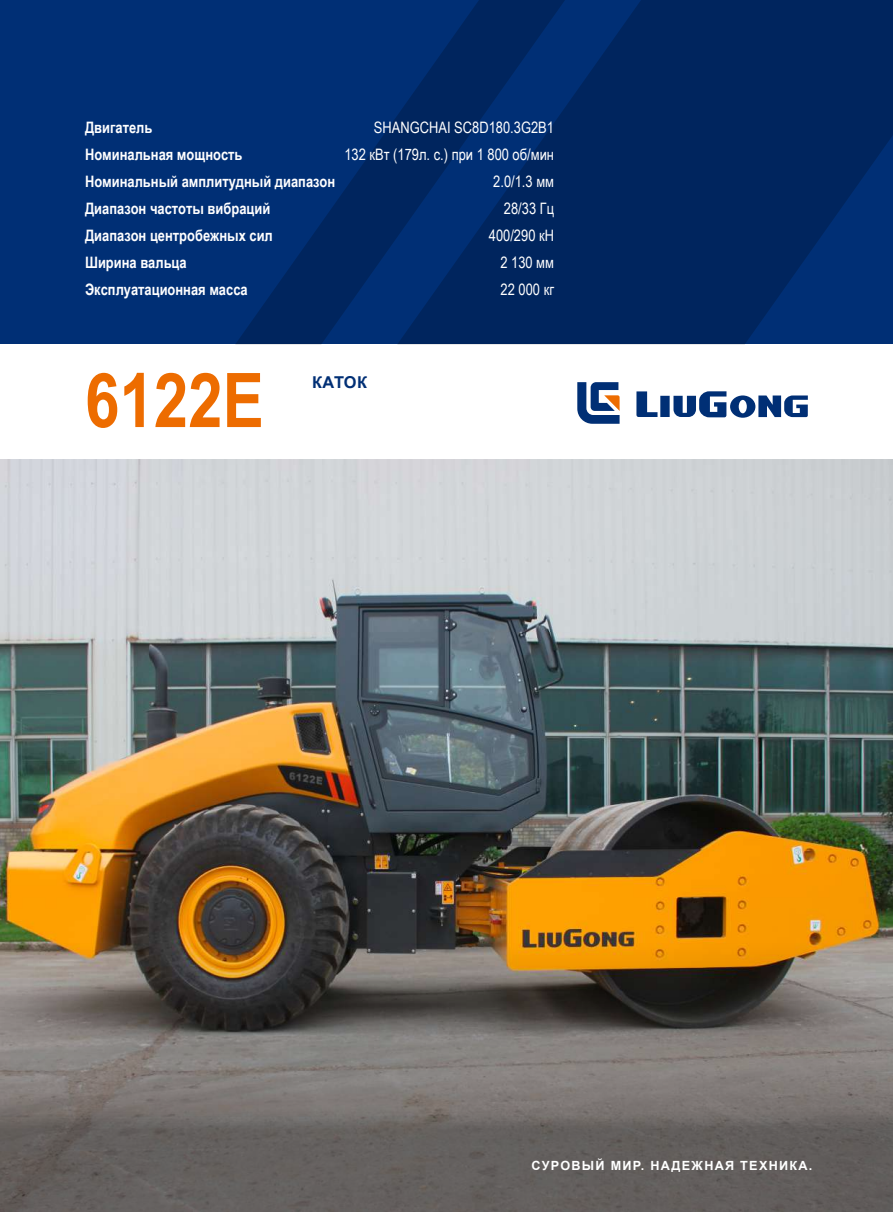
<style>
.page{position:relative;width:893px;height:1212px;background:#fff}
.page>*{position:absolute;margin:0;border:0;box-sizing:border-box;transform-origin:0 0}
.t1{font:700 75.45px "Arial Narrow";color:#ed6c00}
.t2{font:700 16.35px "Arial";letter-spacing:.01em;color:#002f75}
.t3{font:700 15.75px/27px "Arial Narrow";color:#fff}
.t4{font:15.75px/27px "Arial Narrow";color:#fff;text-align:right}
.t5{font:700 12.6px "Arial";letter-spacing:.1em;color:#fff}
</style>
<div class="page">
<div style="left:0;top:0;width:893px;height:344px;background:#002f75"></div>
<svg style="left:636px;top:391px;width:172px;height:27px"></svg>
<svg style="left:577px;top:382px;width:43px;height:42px"></svg>
<svg style="left:236px;top:116px;width:161px;height:228px"></svg>
<svg style="left:397px;top:0;width:496px;height:344px;fill:#00255e"></svg>
<img style="left:0;top:459px;width:893px;height:442px">
<svg style="left:0;top:901px;width:893px;height:311px;background:#756856"></svg>
<p class="t3" style="left:85px;top:113px;width:252px">Двигатель<br>Номинальная мощность<br>Номинальный амплитудный диапазон<br>Диапазон частоты вибраций<br>Диапазон центробежных сил<br>Ширина вальца<br>Эксплуатационная масса</p>
<p class="t4" style="left:344px;top:113px;width:211px">SHANGCHAI SC8D180.3G2B1<br>132 кВт (179л. с.) при 1 800 об/мин<br>2.0/1.3 мм<br>28/33 Гц<br>400/290 кН<br>2 130 мм<br>22 000 кг</p>
<h1 class="t1" style="left:85px;top:343px;width:180px">6122E</h1>
<p class="t2" style="left:312px;top:371px;width:56px">КАТОК</p>
<p class="t5" style="left:532px;top:1157px;width:282px">СУРОВЫЙ МИР. НАДЕЖНАЯ ТЕХНИКА.</p>
</div>
